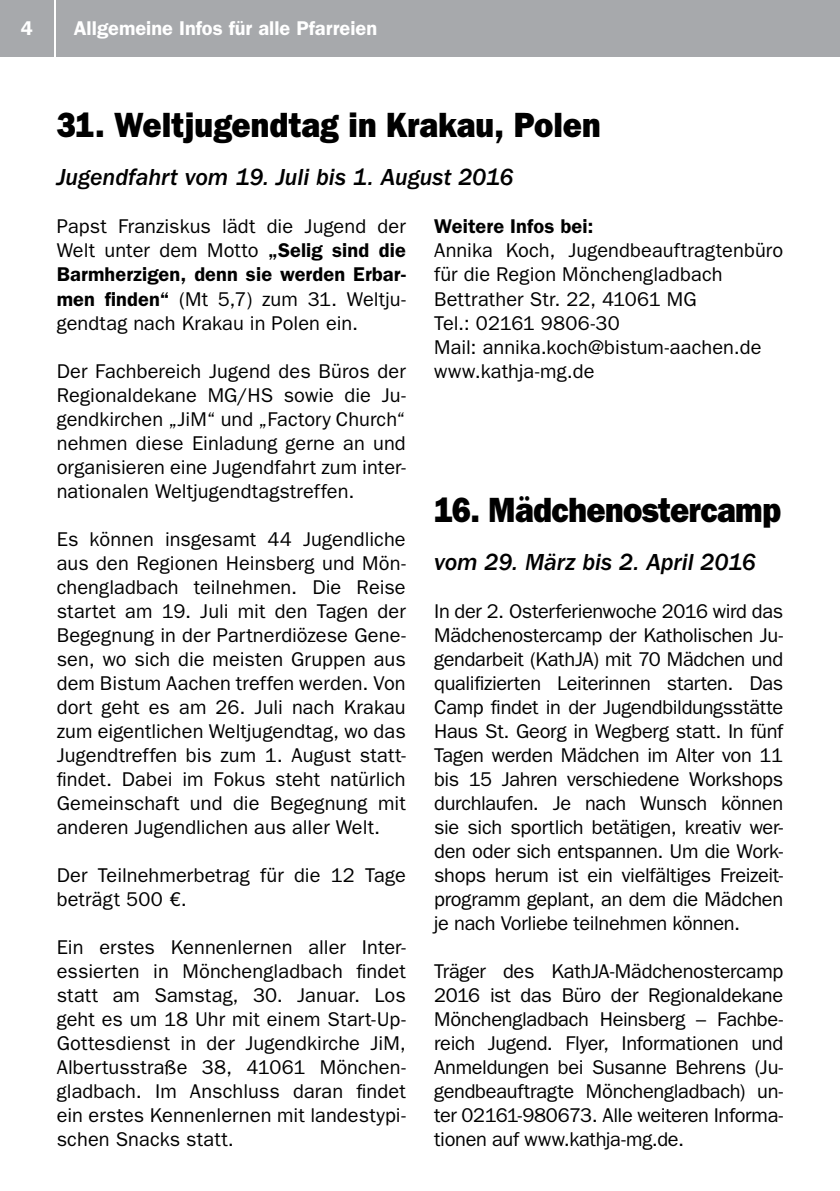
<style>
.page{position:relative;width:840px;height:1191px;background:#fff}
.page>*{position:absolute;margin:0;border:0;box-sizing:border-box;transform-origin:0 0}
.t1{font:800 35.2px "Franklin Gothic LT";letter-spacing:-.01em;color:#000;scale:.91 1}
.t2{font:italic 500 24px "Franklin Gothic LT";letter-spacing:-.005em;color:#000}
.t3{font:20px/24px "Franklin Gothic LT";letter-spacing:.005em;color:#000;text-align:justify}
.t4{font:600 20px "Franklin Gothic LT";color:#fff}
.t5{font:600 20px "Franklin Gothic LT";letter-spacing:.005em;color:#000}
.s1{font-weight:600}
</style>
<div class="page">
<div style="left:0;top:0;width:54px;height:57px;background:#a7a9ac"></div>
<div style="left:57px;top:0;width:782px;height:57px;background:#a7a9ac"></div>
<p class="t4" style="left:21px;top:17px;width:14px">4</p>
<p class="t4" style="left:74px;top:17px;width:305px">Allgemeine Infos für alle Pfarreien</p>
<h1 class="t1" style="left:57px;top:105px;width:599px">31. Weltjugendtag in Krakau, Polen</h1>
<p class="t2" style="left:57px;top:164px;width:458px">Jugendfahrt vom 19. Juli bis 1. August 2016</p>
<p class="t3" style="left:57px;top:215px;width:350px">Papst Franziskus lädt die Jugend der Welt unter dem Motto <span class="s1">„Selig sind die Barmherzigen, denn sie werden Erbar&shy;men finden“</span> (Mt 5,7) zum 31. Weltju&shy;gendtag nach Krakau in Polen ein.</p>
<p class="t3" style="left:57px;top:359px;width:350px">Der Fachbereich Jugend des Büros der Regionaldekane MG/HS sowie die Ju&shy;gendkirchen „JiM“ und „Factory Church“ nehmen diese Einladung gerne an und organisieren eine Jugendfahrt zum inter&shy;nationalen Weltjugendtagstreffen.</p>
<p class="t3" style="left:57px;top:527px;width:350px">Es können insgesamt 44 Jugendliche aus den Regionen Heinsberg und Mön&shy;chengladbach teilnehmen. Die Reise startet am 19. Juli mit den Tagen der Begegnung in der Partnerdiözese Gene&shy;sen, wo sich die meisten Gruppen aus dem Bistum Aachen treffen werden. Von dort geht es am 26. Juli nach Krakau zum eigentlichen Weltjugendtag, wo das Jugendtreffen bis zum 1. August statt&shy;findet. Dabei im Fokus steht natürlich Gemeinschaft und die Begegnung mit anderen Jugendlichen aus aller Welt.</p>
<p class="t3" style="left:57px;top:863px;width:350px">Der Teilnehmerbetrag für die 12 Tage beträgt 500 €.</p>
<p class="t3" style="left:57px;top:935px;width:350px">Ein erstes Kennenlernen aller Inter&shy;essierten in Mönchengladbach findet statt am Samstag, 30. Januar. Los geht es um 18 Uhr mit einem Start-Up-Gottesdienst in der Jugendkirche JiM, Albertusstraße 38, 41061 Mönchen&shy;gladbach. Im Anschluss daran findet ein erstes Kennenlernen mit landestypi&shy;schen Snacks statt.</p>
<p class="t5" style="left:434px;top:215px;width:161px">Weitere Infos bei:</p>
<p class="t3" style="left:434px;top:239px;width:350px;text-align:left">Annika Koch, Jugendbeauftragtenbüro für die Region Mönchengladbach<br>Bettrather Str. 22, 41061 MG<br>Tel.: 02161 9806-30<br>Mail: annika.koch@bistum-aachen.de www.kathja-mg.de</p>
<h1 class="t1" style="left:434px;top:489px;width:382px">16. Mädchenostercamp</h1>
<p class="t2" style="left:434px;top:548px;width:323px">vom 29. März bis 2. April 2016</p>
<p class="t3" style="left:434px;top:599px;width:350px">In der 2. Osterferienwoche 2016 wird das Mädchenostercamp der Katholischen Ju&shy;gendarbeit (KathJA) mit 70 Mädchen und qualifizierten Leiterinnen starten. Das Camp findet in der Jugendbildungsstätte Haus St. Georg in Wegberg statt. In fünf Tagen werden Mädchen im Alter von 11 bis 15 Jahren verschiedene Workshops durchlaufen. Je nach Wunsch können sie sich sportlich betätigen, kreativ wer&shy;den oder sich entspannen. Um die Work&shy;shops herum ist ein vielfältiges Freizeit&shy;programm geplant, an dem die Mädchen je nach Vorliebe teilnehmen können.</p>
<p class="t3" style="left:434px;top:959px;width:350px">Träger des KathJA-Mädchenostercamp 2016 ist das Büro der Regionaldekane Mönchengladbach Heinsberg – Fachbe&shy;reich Jugend. Flyer, Informationen und Anmeldungen bei Susanne Behrens (Ju&shy;gendbeauftragte Mönchengladbach) un&shy;ter 02161-980673. Alle weiteren Informa&shy;tionen auf www.kathja-mg.de.</p>
</div>
